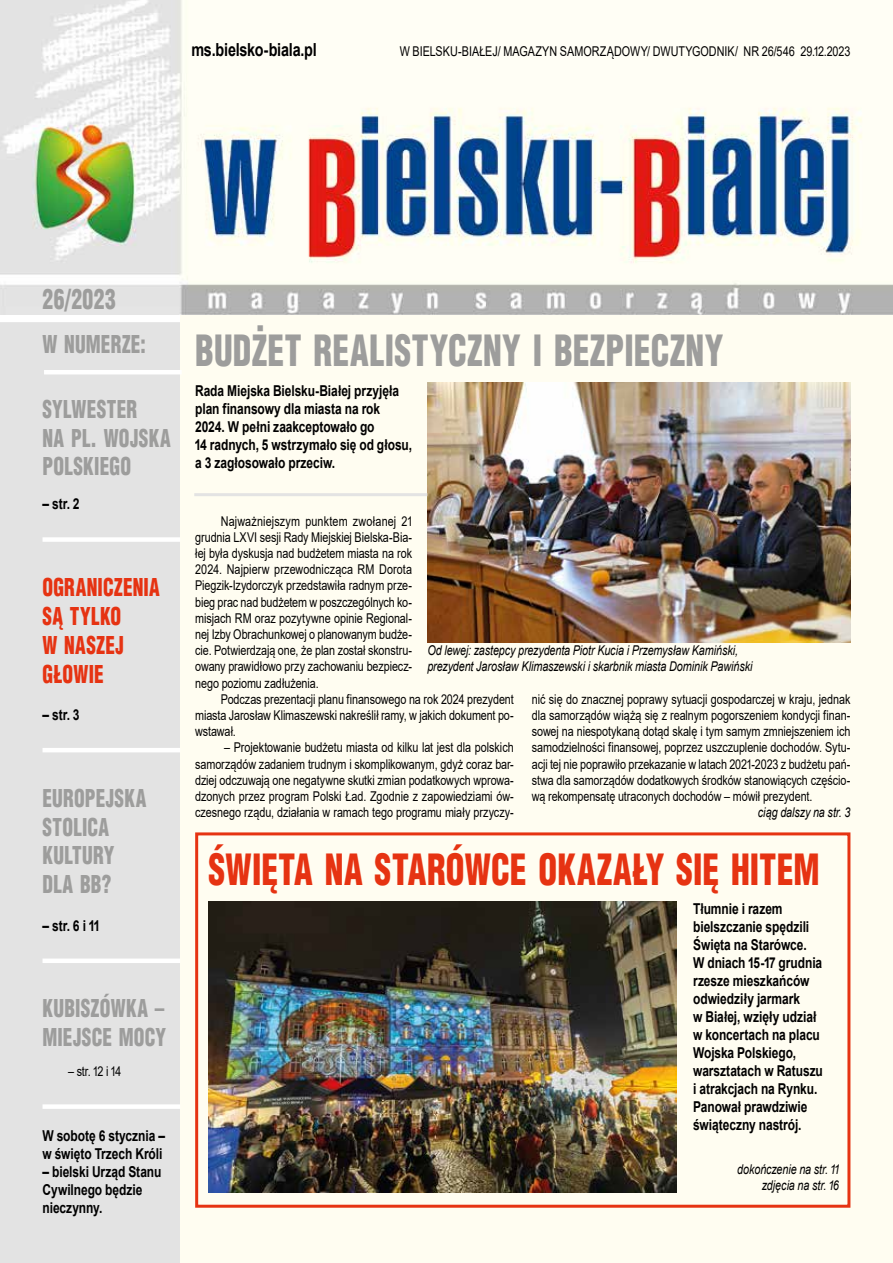
<style>
.page{position:relative;width:893px;height:1263px;background:#fff}
.page>*{position:absolute;margin:0;border:0;box-sizing:border-box;transform-origin:0 0}
.t1{font:900 42px "Switzerland Cond";letter-spacing:.01em;color:#e63312;scale:.8 1}
.t2{font:900 42px "Switzerland Cond";letter-spacing:.015em;color:#9d9d9c;scale:.8 1}
.t3{font:900 27px "Switzerland Cond";letter-spacing:.02em;color:#9d9d9c;scale:.8 1}
.t4{font:900 24px/28.8px "Switzerland Cond";letter-spacing:.01em;color:#9d9d9c;scale:.8 1}
.t5{font:900 24px/28.8px "Switzerland Cond";letter-spacing:.02em;color:#e63312;scale:.8 1}
.t6{font:700 18px "Arial";letter-spacing:-.015em;color:#000;scale:.8 1}
.t7{font:700 15px/18px "Arial";letter-spacing:-.005em;color:#000;scale:.8 1}
.t8{font:13.5px/16.2px "Arial";letter-spacing:-.005em;color:#000;text-align:justify;scale:.8 1}
.t9{font:italic 13.5px/16.2px "Arial";letter-spacing:-.01em;color:#000;text-align:right;scale:.8 1}
</style>
<div class="page">
<img style="left:0;top:0;width:893px;height:315px">
<div style="left:0;top:322px;width:180px;height:941px;background:#e3e3e3"></div>
<div style="left:180px;top:316px;width:713px;height:947px;background:#fffdf1"></div>
<div style="left:195px;top:832px;width:655px;height:376px;border:3px solid #e63312"></div>
<hr style="left:44px;top:370px;width:138px;height:4px;background:#fff">
<img style="left:208px;top:901px;width:468px;height:292px">
<img style="left:427px;top:383px;width:423px;height:259px">
<div style="left:43px;top:537px;width:137px;height:5px;background:#fff"></div>
<hr style="left:43px;top:748px;width:137px;height:4px;background:#fff">
<div style="left:43px;top:958px;width:137px;height:5px;background:#fff"></div>
<div style="left:43px;top:1104px;width:137px;height:5px;background:#fff"></div>
<hr style="left:194px;top:493px;width:233px;height:3px;background:#e3e3e3">
<h3 class="t6" style="left:191px;top:37px;width:158px">ms.bielsko-biala.pl</h3>
<p class="t8" style="left:400px;top:43px;width:565px">W BIELSKU-BIAŁEJ/ MAGAZYN SAMORZĄDOWY/ DWUTYGODNIK/ NR 26/546 29.12.2023</p>
<h2 class="t3" style="left:43px;top:282px;width:93px">26/2023</h2>
<h3 class="t4" style="left:43px;top:329px;width:131px">W NUMERZE:</h3>
<h3 class="t4" style="left:43px;top:394px;width:162px">SYLWESTER<br>NA PL. WOJSKA<br>POLSKIEGO</h3>
<p class="t7" style="left:43px;top:495px;width:48px">– str. 2</p>
<h3 class="t5" style="left:43px;top:572px;width:148px">OGRANICZENIA<br>SĄ TYLKO<br>W NASZEJ<br>GŁOWIE</h3>
<p class="t7" style="left:43px;top:706px;width:48px">– str. 3</p>
<h3 class="t4" style="left:43px;top:783px;width:131px">EUROPEJSKA<br>STOLICA<br>KULTURY<br>DLA BB?</h3>
<p class="t7" style="left:43px;top:916px;width:72px">– str. 6 i 11</p>
<h3 class="t4" style="left:43px;top:993px;width:156px">KUBISZÓWKA –<br>MIEJSCE MOCY</h3>
<p class="t8" style="left:68px;top:1063px;width:68px">– str. 12 i 14</p>
<p class="t7" style="left:42px;top:1127px;width:155px">W sobotę 6 stycznia – w święto Trzech Króli</p>
<p class="t7" style="left:42px;top:1163px;width:150px">– bielski Urząd Stanu<br>Cywilnego będzie nieczynny.</p>
<h1 class="t2" style="left:195px;top:324px;width:662px">BUDŻET REALISTYCZNY I BEZPIECZNY</h1>
<p class="t7" style="left:195px;top:382px;width:273px">Rada Miejska Bielsku-Białej przyjęła plan finansowy dla miasta na rok<br>2024. W pełni zaakceptowało go<br>14 radnych, 5 wstrzymało się od głosu, a 3 zagłosowało przeciw.</p>
<p class="t8" style="left:195px;top:513px;width:273px;text-indent:26px">Najważniejszym punktem zwołanej 21 grudnia LXVI sesji Rady Miejskiej Bielska-Bia&shy;łej była dyskusja nad budżetem miasta na rok 2024. Najpierw przewodnicząca RM Dorota Piegzik-Izydorczyk przedstawiła radnym prze&shy;bieg prac nad budżetem w poszczególnych ko&shy;misjach RM oraz pozytywne opinie Regional&shy;nej Izby Obrachunkowej o planowanym budże&shy;cie. Potwierdzają one, że plan został skonstru&shy;owany prawidłowo przy zachowaniu bezpiecz&shy;nego poziomu zadłużenia.</p>
<p class="t9" style="left:427px;top:642px;width:408px;text-align:left">Od lewej: zastepcy prezydenta Piotr Kucia i Przemysław Kamiński, prezydent Jarosław Klimaszewski i skarbnik miasta Dominik Pawiński</p>
<p class="t8" style="left:195px;top:691px;width:400px;text-indent:26px">Podczas prezentacji planu finansowego na rok 2024 prezydent miasta Jarosław Klimaszewski nakreślił ramy, w jakich dokument po&shy;wstawał.</p>
<p class="t8" style="left:195px;top:739px;width:400px;text-indent:29px">– Projektowanie budżetu miasta od kilku lat jest dla polskich samorządów zadaniem trudnym i skomplikowanym, gdyż coraz bar&shy;dziej odczuwają one negatywne skutki zmian podatkowych wprowa&shy;dzonych przez program Polski Ład. Zgodnie z zapowiedziami ów&shy;czesnego rządu, działania w ramach tego programu miały przyczy-</p>
<p class="t8" style="left:532px;top:691px;width:400px">nić się do znacznej poprawy sytuacji gospodarczej w kraju, jednak dla samorządów wiążą się z realnym pogorszeniem kondycji finan&shy;sowej na niespotykaną dotąd skalę i tym samym zmniejszeniem ich samodzielności finansowej, poprzez uszczuplenie dochodów. Sytu&shy;acji tej nie poprawiło przekazanie w latach 2021-2023 z budżetu pań&shy;stwa dla samorządów dodatkowych środków stanowiących częścio&shy;wą rekompensatę utraconych dochodów – mówił prezydent.</p>
<p class="t9" style="left:758px;top:804px;width:117px">ciąg dalszy na str. 3</p>
<h1 class="t1" style="left:208px;top:842px;width:766px">ŚWIĘTA NA STARÓWCE OKAZAŁY SIĘ HITEM</h1>
<p class="t7" style="left:693px;top:900px;width:164px">Tłumnie i razem bielszczanie spędzili<br>Święta na Starówce.<br>W dniach 15-17 grudnia rzesze mieszkańców odwiedziły jarmark<br>w Białej, wzięły udział w koncertach na placu<br>Wojska Polskiego, warsztatach w Ratuszu i atrakcjach na Rynku.<br>Panował prawdziwie świąteczny nastrój.</p>
<p class="t9" style="left:737px;top:1161px;width:129px">dokończenie na str. 11 zdjęcia na str. 16</p>
</div>
